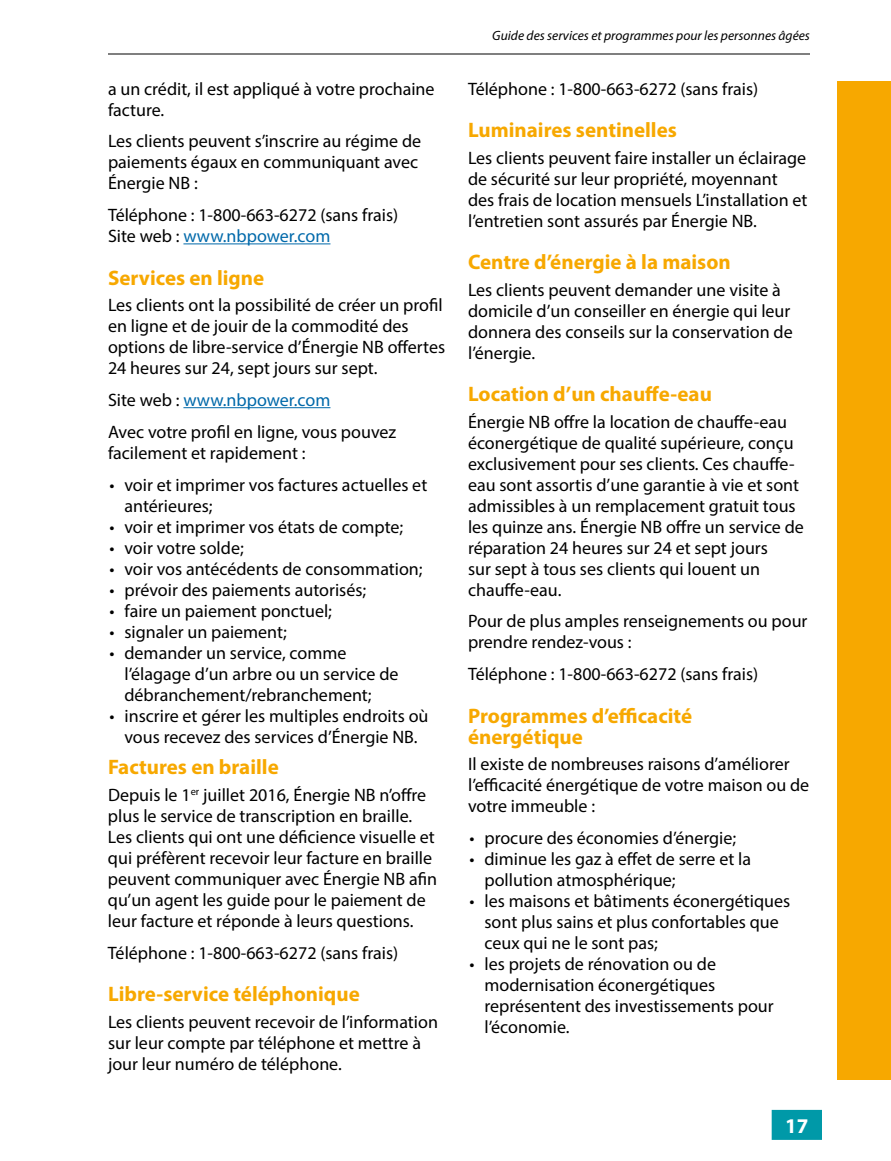
<style>
.page{position:relative;width:891px;height:1161px;background:#fff}
.page>*{position:absolute;margin:0;border:0;box-sizing:border-box;transform-origin:0 0}
.t1{font:700 21px/21px "Myriad Pro";color:#f7a800}
.t2{font:700 21px "Myriad Pro";color:#fff}
.t3{font:18px/21px "Myriad Pro";color:#000}
.t4{font:italic 13.5px "Myriad Pro";color:#000}
.s1{color:#0069aa}
</style>
<div class="page">
<div style="left:772px;top:1110px;width:50px;height:30px;background:#0099a8"></div>
<hr style="left:108px;top:54px;width:702px;height:1px;background:#000">
<hr style="left:183px;top:243px;width:147px;height:1px;background:#0069aa">
<hr style="left:183px;top:407px;width:147px;height:1px;background:#0069aa">
<div style="left:837px;top:81px;width:54px;height:999px;background:#f7a800"></div>
<p class="t3" style="left:108px;top:78px;width:328px">a un crédit, il est appliqué à votre prochaine facture.</p>
<p class="t3" style="left:108px;top:130px;width:315px">Les clients peuvent s’inscrire au régime de paiements égaux en communiquant avec<br>Énergie NB :</p>
<p class="t3" style="left:108px;top:204px;width:292px">Téléphone : 1-800-663-6272 (sans frais)<br>Site web : <span class="s1">www.nbpower.com</span></p>
<p class="t1" style="left:108px;top:266px;width:158px">Services en ligne</p>
<p class="t3" style="left:108px;top:294px;width:339px">Les clients ont la possibilité de créer un profil en ligne et de jouir de la commodité des options de libre-service d’Énergie NB offertes 24 heures sur 24, sept jours sur sept.</p>
<p class="t3" style="left:108px;top:384px;width:290px;line-height:31.8px">Site web : <span class="s1">www.nbpower.com<br></span>Avec votre profil en ligne, vous pouvez</p>
<p class="t3" style="left:108px;top:442px;width:199px">facilement et rapidement :</p>
<p class="t3" style="left:124px;top:474px;width:304px;text-indent:-15px">• voir et imprimer vos factures actuelles et antérieures;</p>
<p class="t3" style="left:109px;top:516px;width:295px">• voir et imprimer vos états de compte;</p>
<p class="t3" style="left:109px;top:537px;width:136px">• voir votre solde;</p>
<p class="t3" style="left:109px;top:558px;width:315px">• voir vos antécédents de consommation;</p>
<p class="t3" style="left:109px;top:579px;width:258px">• prévoir des paiements autorisés;</p>
<p class="t3" style="left:109px;top:600px;width:224px">• faire un paiement ponctuel;</p>
<p class="t3" style="left:109px;top:621px;width:179px">• signaler un paiement;</p>
<p class="t3" style="left:124px;top:642px;width:276px;text-indent:-15px">• demander un service, comme l’élagage d’un arbre ou un service de débranchement/rebranchement;</p>
<p class="t3" style="left:109px;top:705px;width:321px;text-align:center">• inscrire et gérer les multiples endroits où vous recevez des services d’Énergie NB.</p>
<p class="t1" style="left:108px;top:756px;width:172px">Factures en braille</p>
<p class="t3" style="left:108px;top:784px;width:331px">Depuis le 1<sup>er</sup> juillet 2016, Énergie NB n’offre plus le service de transcription en braille.<br>Les clients qui ont une déficience visuelle et qui préfèrent recevoir leur facture en braille peuvent communiquer avec Énergie NB afin qu’un agent les guide pour le paiement de leur facture et réponde à leurs questions.</p>
<p class="t3" style="left:108px;top:942px;width:292px">Téléphone : 1-800-663-6272 (sans frais)</p>
<p class="t1" style="left:108px;top:983px;width:253px">Libre-service téléphonique</p>
<p class="t3" style="left:108px;top:1011px;width:331px">Les clients peuvent recevoir de l’information sur leur compte par téléphone et mettre à jour leur numéro de téléphone.</p>
<p class="t4" style="left:492px;top:27px;width:319px">Guide des services et programmes pour les personnes âgées</p>
<p class="t3" style="left:468px;top:78px;width:292px">Téléphone : 1-800-663-6272 (sans frais)</p>
<p class="t1" style="left:468px;top:119px;width:210px">Luminaires sentinelles</p>
<p class="t3" style="left:468px;top:147px;width:341px">Les clients peuvent faire installer un éclairage de sécurité sur leur propriété, moyennant des frais de location mensuels L’installation et l’entretien sont assurés par Énergie NB.</p>
<p class="t1" style="left:468px;top:251px;width:264px">Centre d’énergie à la maison</p>
<p class="t3" style="left:468px;top:279px;width:326px">Les clients peuvent demander une visite à domicile d’un conseiller en énergie qui leur donnera des conseils sur la conservation de l’énergie.</p>
<p class="t1" style="left:468px;top:383px;width:245px">Location d’un chauffe-eau</p>
<p class="t3" style="left:468px;top:411px;width:337px">Énergie NB offre la location de chauffe-eau éconergétique de qualité supérieure, conçu exclusivement pour ses clients. Ces chauffe&shy;eau sont assortis d’une garantie à vie et sont admissibles à un remplacement gratuit tous les quinze ans. Énergie NB offre un service de réparation 24 heures sur 24 et sept jours<br>sur sept à tous ses clients qui louent un chauffe-eau.</p>
<p class="t3" style="left:468px;top:611px;width:341px">Pour de plus amples renseignements ou pour prendre rendez-vous :</p>
<p class="t3" style="left:468px;top:663px;width:292px">Téléphone : 1-800-663-6272 (sans frais)</p>
<p class="t1" style="left:468px;top:704px;width:226px">Programmes d’efficacité énergétique</p>
<p class="t3" style="left:468px;top:753px;width:343px">Il existe de nombreuses raisons d’améliorer l’efficacité énergétique de votre maison ou de votre immeuble :</p>
<p class="t3" style="left:469px;top:827px;width:268px">• procure des économies d’énergie;</p>
<p class="t3" style="left:484px;top:848px;width:268px;text-indent:-15px">• diminue les gaz à effet de serre et la pollution atmosphérique;</p>
<p class="t3" style="left:484px;top:890px;width:307px;text-indent:-15px">• les maisons et bâtiments éconergétiques sont plus sains et plus confortables que ceux qui ne le sont pas;</p>
<p class="t3" style="left:484px;top:953px;width:291px;text-indent:-15px">• les projets de rénovation ou de modernisation éconergétiques représentent des investissements pour l’économie.</p>
<p class="t2" style="left:785px;top:1112px;width:25px">17</p>
</div>
